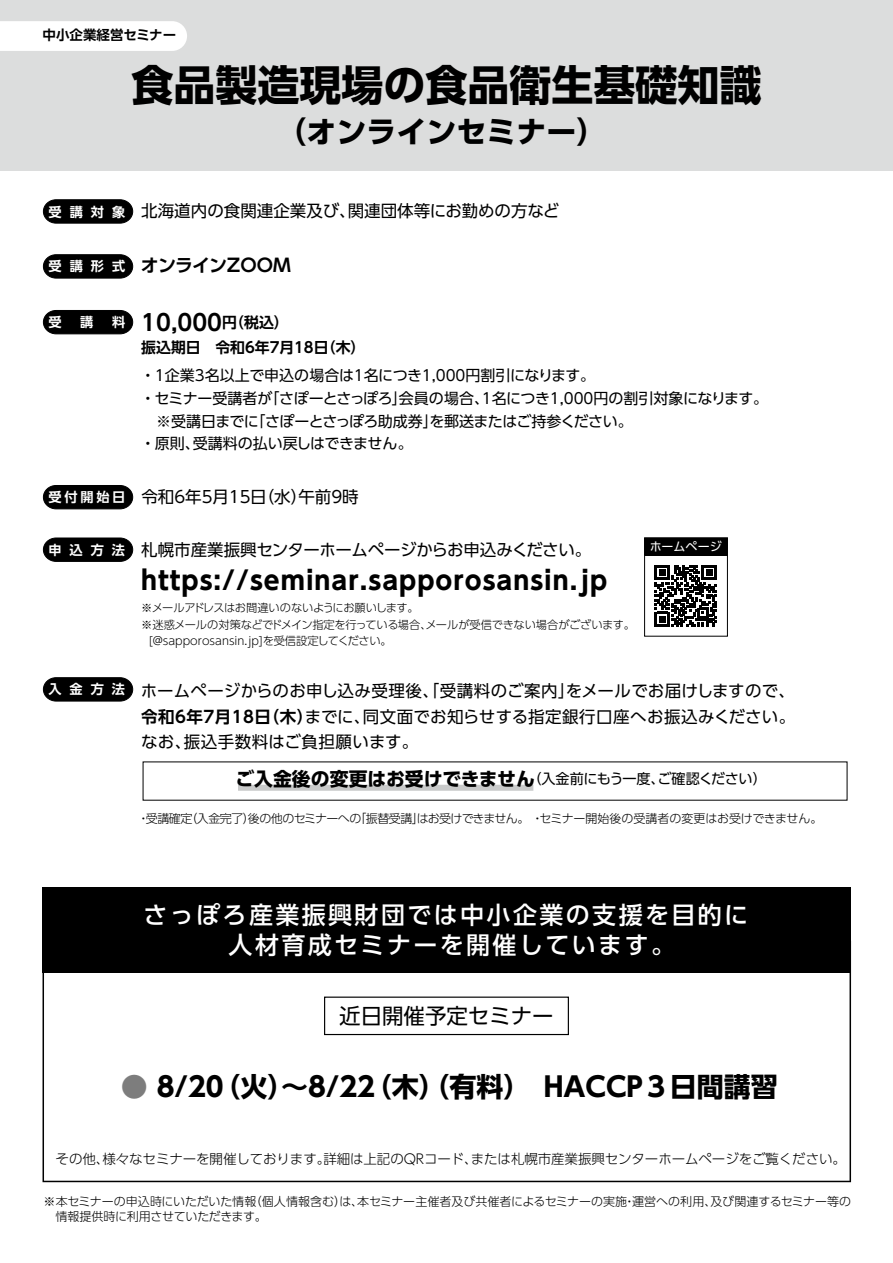
<style>
.page{position:relative;width:893px;height:1263px;background:#fff}
.page>*{position:absolute;margin:0;border:0;box-sizing:border-box;transform-origin:0 0}
.t1{font:700 42px "UD Shin Go Pro";color:#000}
.t2{font:700 30px "UD Shin Go Pro";color:#000}
.t3{font:700 27px "UD Shin Go Pro";color:#000}
.t4{font:700 25.65px "UD Shin Go Pro";letter-spacing:.04em;color:#000}
.t5{font:500 24px/30px "UD Shin Go Pro";letter-spacing:.1em;color:#fff;text-align:center}
.t6{font:700 22.5px "UD Shin Go Pro De";color:#000}
.t7{font:21.45px "UD Shin Go Pro";color:#000}
.t8{font:700 18px "UD Shin Go Pro De";letter-spacing:-.035em;color:#000}
.t9{font:16.5px/25.5px "UD Shin Go Pro";color:#000;text-align:justify}
.t10{font:16.5px "UD Shin Go Pro";letter-spacing:-.02em;color:#000}
.t11{font:15px "UD Shin Go Pro";letter-spacing:-.015em;color:#000}
.t12{font:15px "UD Shin Go Pro";letter-spacing:-.035em;color:#000}
.t13{font:700 14.85px "UD Shin Go Pro De";color:#000}
.t14{font:14.1px "UD Shin Go Pro";letter-spacing:-.03em;color:#000}
.t15{font:300 13.5px "UD Shin Go Pro";letter-spacing:-.01em;color:#000}
.t16{font:700 13.5px "UD Shin Go Pro De";color:#000}
.t17{font:700 13.2px "UD Shin Go Pro De";letter-spacing:.605em;color:#fff}
.t18{font:300 12px/14.9px "UD Shin Go Pro";letter-spacing:-.02em;color:#000}
.t19{font:300 12px "UD Shin Go Pro";letter-spacing:-.04em;color:#000}
.t20{font:12px "UD Shin Go Pro";color:#fff}
.t21{font:300 11.25px "UD Shin Go Pro";letter-spacing:-.02em;color:#000}
.t22{font:300 11.25px "UD Shin Go Pro";color:#000}
.s1{font-size:14.85px}
.s2{font-family:"UD Shin Go Pro De";font-weight:700}
.s3{font-weight:700;font-size:18.9px}
.s4{color:#7d7d7d}
</style>
<div class="page">
<div style="left:0;top:0;width:893px;height:170px;background:#dcdddd"></div>
<div style="left:0;top:21px;width:187px;height:30px;background:#fff"></div>
<div style="left:644px;top:538px;width:84px;height:99px;border:1px solid #000"></div>
<div style="left:645px;top:538px;width:82px;height:17px;background:#000"></div>
<svg style="left:655px;top:565px;width:62px;height:62px"></svg>
<svg style="left:43px;top:310px;width:90px;height:25px;background:#161616"></svg>
<svg style="left:43px;top:254px;width:90px;height:25px;background:#141414"></svg>
<svg style="left:43px;top:199px;width:90px;height:25px;background:#141414"></svg>
<svg style="left:43px;top:485px;width:90px;height:25px;background:#151515"></svg>
<svg style="left:43px;top:537px;width:90px;height:25px;background:#151515"></svg>
<svg style="left:43px;top:677px;width:90px;height:25px;background:#141414"></svg>
<div style="left:238px;top:785px;width:295px;height:6px;background:#c9caca"></div>
<svg style="left:43px;top:972px;width:808px;height:210px"></svg>
<div style="left:43px;top:887px;width:808px;height:85px;background:#000"></div>
<div style="left:324px;top:996px;width:245px;height:39px;border:1px solid #000"></div>
<p class="t16" style="left:43px;top:24px;width:135px">中小企業経営セミナー</p>
<h1 class="t1" style="left:131px;top:50px;width:632px">食品製造現場の食品衛生基礎知識</h1>
<h2 class="t2" style="left:276px;top:107px;width:331px">（オンラインセミナー）</h2>
<p class="t17" style="left:48px;top:201px;width:78px">受講対象</p>
<p class="t17" style="left:48px;top:256px;width:78px">受講形式</p>
<p class="t17" style="left:48px;top:311px;width:15px">受</p>
<p class="t17" style="left:80px;top:311px;width:15px">講</p>
<p class="t17" style="left:112px;top:311px;width:15px">料</p>
<p class="t17" style="left:49px;top:486px;width:78px">受付開始日</p>
<p class="t17" style="left:48px;top:539px;width:78px">申込方法</p>
<p class="t17" style="left:48px;top:679px;width:78px">入金方法</p>
<p class="t9" style="left:141px;top:198px;width:420px">北海道内の食関連企業及び、関連団体等にお勤めの方など</p>
<p class="t8" style="left:141px;top:251px;width:151px">オンラインZOOM</p>
<h3 class="t6" style="left:141px;top:304px;width:149px">10,000<span class="s1">円（税込）</span></h3>
<p class="t13" style="left:141px;top:335px;width:226px">振込期日　令和6年7月18日（木）</p>
<p class="t11" style="left:141px;top:364px;width:456px">・1企業3名以上で申込の場合は1名につき1,000円割引になります。</p>
<p class="t11" style="left:141px;top:386px;width:629px">・セミナー受講者が「さぽーとさっぽろ」会員の場合、1名につき1,000円の割引対象になります。</p>
<p class="t12" style="left:156px;top:409px;width:478px">※受講日までに「さぽーとさっぽろ助成券」を郵送またはご持参ください。</p>
<p class="t11" style="left:141px;top:431px;width:274px">・原則、受講料の払い戻しはできません。</p>
<p class="t9" style="left:141px;top:483px;width:219px">令和6年5月15日（水）午前9時</p>
<p class="t10" style="left:141px;top:537px;width:452px">札幌市産業振興センターホームページからお申込みください。</p>
<h3 class="t4" style="left:141px;top:560px;width:468px">https://seminar.sapporosansin.jp</h3>
<p class="t21" style="left:141px;top:599px;width:279px">※メールアドレスはお間違いのないようにお願いします。</p>
<p class="t21" style="left:141px;top:615px;width:495px">※迷惑メールの対策などでドメイン指定を行っている場合、メールが受信できない場合がございます。</p>
<p class="t22" style="left:149px;top:632px;width:245px">[@sapporosansin.jp]を受信設定してください。</p>
<p class="t20" style="left:650px;top:537px;width:73px">ホームページ</p>
<p class="t9" style="left:141px;top:678px;width:656px">ホームページからのお申し込み受理後、「受講料のご案内」をメールでお届けしますので、<span class="s2">令和6年7月18日（木）</span>までに、同文面でお知らせする指定銀行口座へお振込みください。なお、振込手数料はご負担願います。</p>
<p class="t14" style="left:235px;top:768px;width:533px"><span class="s3">ご入金後の変更はお受けできません</span>（入金前にもう一度、ご確認ください）</p>
<p class="t19" style="left:138px;top:809px;width:693px">・受講確定（入金完了）後の他のセミナーへの「振替受講」はお受けできません。　・セミナー開始後の受講者の変更はお受けできません。　</p>
<h3 class="t5" style="left:143px;top:899px;width:606px">さっぽろ産業振興財団では中小企業の支援を目的に人材育成セミナーを開催しています。</h3>
<h3 class="t7" style="left:339px;top:998px;width:216px">近日開催予定セミナー</h3>
<h3 class="t3" style="left:121px;top:1064px;width:658px"><span class="s4">●</span> 8/20（火）～8/22（木）（有料）　HACCP３日間講習</h3>
<p class="t15" style="left:56px;top:1148px;width:792px">その他、様々なセミナーを開催しております。詳細は上記のQRコード、または札幌市産業振興センターホームページをご覧ください。</p>
<p class="t18" style="left:56px;top:1193px;width:797px;text-indent:-12px">※本セミナーの申込時にいただいた情報（個人情報含む）は、本セミナー主催者及び共催者によるセミナーの実施・運営への利用、及び関連するセミナー等の情報提供時に利用させていただきます。</p>
</div>
